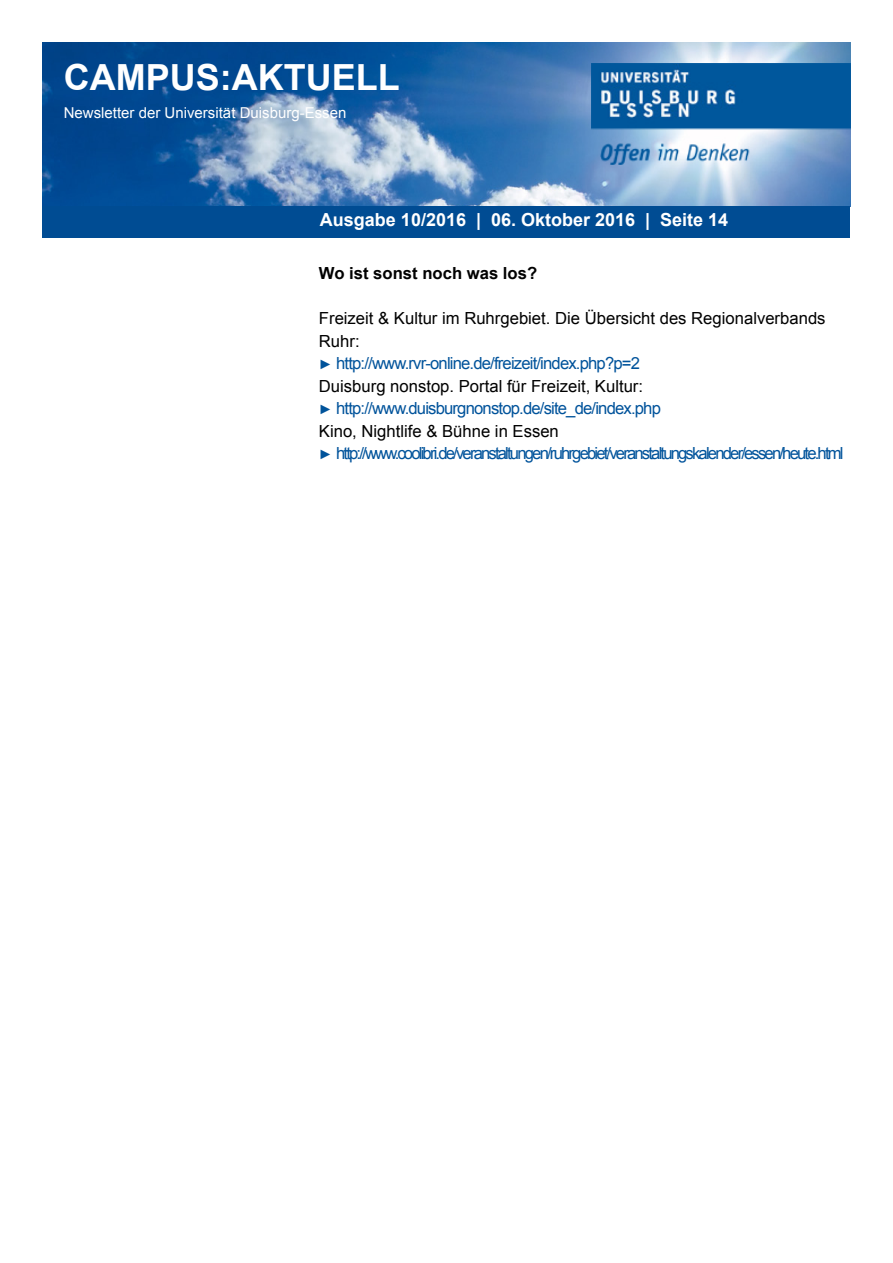
<style>
.page{position:relative;width:893px;height:1263px;background:#fff}
.page>*{position:absolute;margin:0;border:0;box-sizing:border-box;transform-origin:0 0}
.t1{font:700 36px "Arial";color:#fff}
.t2{font:700 18px "Arial";color:#fff}
.t3{font:16.65px/22.5px "Arial";letter-spacing:-.05em;color:#00539b}
.t4{font:700 16.65px "Arial";color:#000}
.t5{font:15px "Arial";color:#fff}
.s1{color:#000}
.s2{font-size:13.5px}
</style>
<div class="page">
<img style="left:43px;top:43px;width:807px;height:163px">
<img style="left:591px;top:64px;width:259px;height:100px">
<div style="left:43px;top:206px;width:807px;height:32px;background:#004c93"></div>
<h1 class="t1" style="left:64px;top:53px;width:337px">CAMPUS:AKTUELL</h1>
<p class="t5" style="left:64px;top:103px;width:284px">Newsletter der Universität Duisburg-Essen</p>
<p class="t2" style="left:320px;top:208px;width:410px">Ausgabe 10/2016 | 06. Oktober 2016 | Seite 14</p>
<p class="t4" style="left:319px;top:262px;width:220px">Wo ist sonst noch was los?</p>
<p class="t3" style="left:319px;top:307px;width:526px"><span class="s1">Freizeit &amp; Kultur im Ruhrgebiet. Die Übersicht des Regionalverbands Ruhr:<br></span><span class="s2">►</span> http://www.rvr-online.de/freizeit/index.php?p=2<br><span class="s1">Duisburg nonstop. Portal für Freizeit, Kultur:<br></span><span class="s2">►</span> http://www.duisburgnonstop.de/site_de/index.php<br><span class="s1">Kino, Nightlife &amp; Bühne in Essen<br></span><span class="s2">►</span> http://www.coolibri.de/veranstaltungen/ruhrgebiet/veranstaltungskalender/essen/heute.html</p>
</div>
